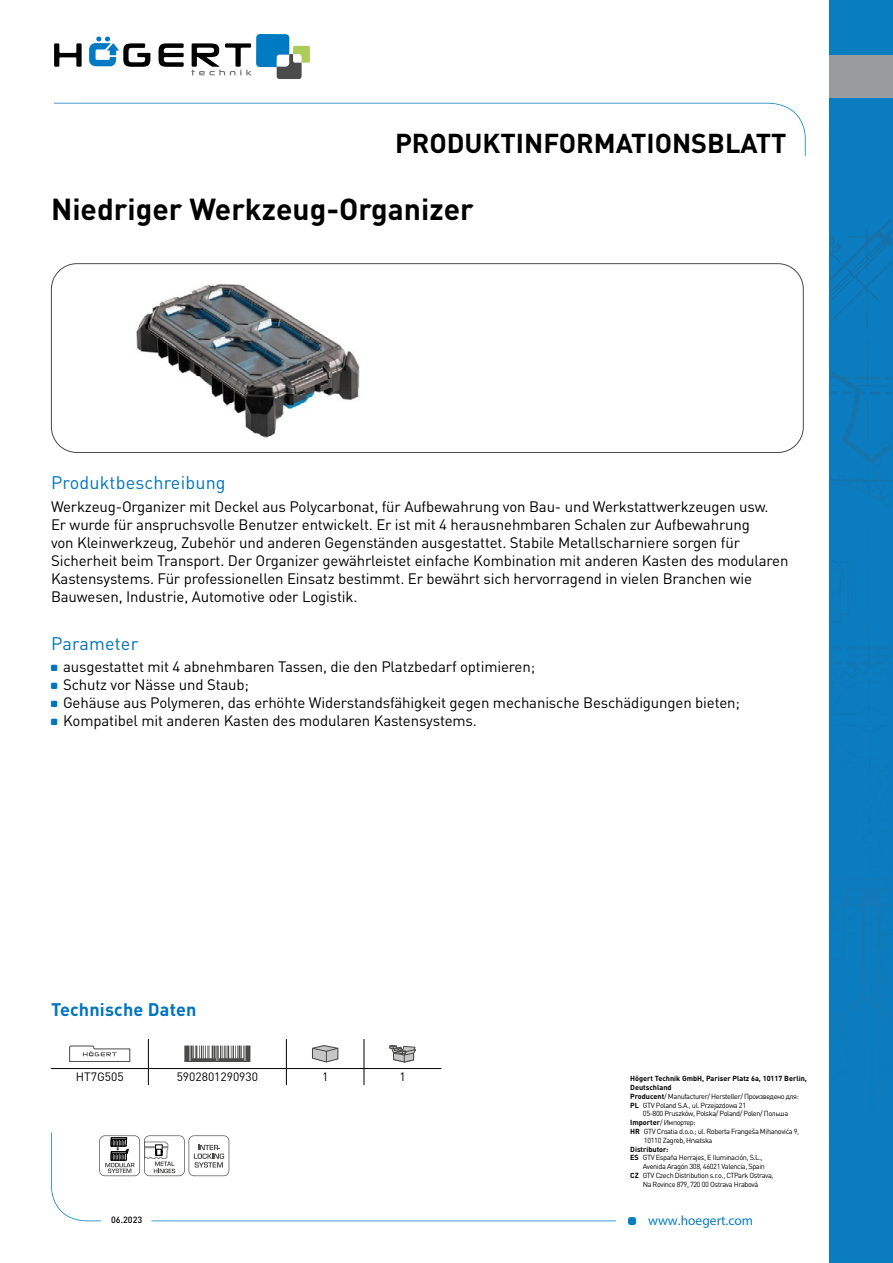
<style>
.page{position:relative;width:893px;height:1263px;background:#fff}
.page>*{position:absolute;margin:0;border:0;box-sizing:border-box;transform-origin:0 0}
.t1{font:700 30px "DIN Pro";color:#000}
.t2{font:700 27px "DIN Pro";color:#000}
.t3{font:18px "DIN Pro";letter-spacing:.01em;color:#0074bc}
.t4{font:700 18px "DIN Pro";letter-spacing:.01em;color:#0074bc}
.t5{font:15px/18px "DIN Pro";letter-spacing:-.01em;color:#000}
.t6{font:13.5px "Myriad Pro";color:#087dbf}
.t7{font:12px "DIN Pro";color:#000}
.t8{font:500 9px "DIN Pro";color:#000}
.t9{font:7.35px "DIN Pro";letter-spacing:-.05em;color:#000}
.t10{font:700 7.35px "DIN Pro";color:#000}
.s1{font-weight:700}
</style>
<div class="page">
<svg style="left:54px;top:43px;width:28px;height:24px"></svg>
<svg style="left:159px;top:43px;width:25px;height:24px"></svg>
<svg style="left:89px;top:37px;width:61px;height:30px"></svg>
<svg style="left:191px;top:34px;width:119px;height:45px"></svg>
<svg style="left:54px;top:103px;width:752px;height:53px"></svg>
<div style="left:628px;top:1217px;width:8px;height:8px;background:#087dbf;border-radius:3px"></div>
<svg style="left:51px;top:1132px;width:565px;height:89px"></svg>
<div style="left:830px;top:0;width:63px;height:1263px;background:#087dbf"></div>
<img style="left:831px;top:273px;width:50px;height:56px">
<img style="left:867px;top:222px;width:24px;height:44px">
<img style="left:831px;top:222px;width:56px;height:42px">
<svg style="left:831px;top:341px;width:60px;height:565px"></svg>
<img style="left:863px;top:906px;width:28px;height:76px">
<img style="left:831px;top:877px;width:60px;height:2px">
<img style="left:848px;top:647px;width:43px;height:3px">
<div style="left:830px;top:56px;width:63px;height:42px;background:#999c9e"></div>
<div style="left:51px;top:263px;width:753px;height:190px;border:1px solid #4a4a49;border-radius:26px"></div>
<img style="left:136px;top:283px;width:224px;height:155px">
<svg style="left:99px;top:1135px;width:130px;height:41px"></svg>
<hr style="left:51px;top:1068px;width:97px;height:1px;background:#000">
<hr style="left:148px;top:1068px;width:138px;height:1px;background:#000">
<svg style="left:148px;top:1039px;width:1px;height:46px"></svg>
<svg style="left:286px;top:1039px;width:1px;height:46px"></svg>
<hr style="left:364px;top:1068px;width:77px;height:1px;background:#000">
<svg style="left:364px;top:1039px;width:1px;height:46px"></svg>
<hr style="left:286px;top:1068px;width:78px;height:1px;background:#000">
<svg style="left:69px;top:1045px;width:61px;height:17px"></svg>
<svg style="left:184px;top:1045px;width:66px;height:17px"></svg>
<svg style="left:312px;top:1045px;width:26px;height:17px"></svg>
<svg style="left:389px;top:1045px;width:27px;height:18px"></svg>
<h2 class="t2" style="left:395px;top:121px;width:393px">PRODUKTINFORMATIONSBLATT</h2>
<h1 class="t1" style="left:51px;top:184px;width:424px">Niedriger Werkzeug-Organizer</h1>
<p class="t3" style="left:51px;top:471px;width:176px">Produktbeschreibung</p>
<p class="t5" style="left:51px;top:497px;width:739px">Werkzeug-Organizer mit Deckel aus Polycarbonat, für Aufbewahrung von Bau- und Werkstattwerkzeugen usw.<br>Er wurde für anspruchsvolle Benutzer entwickelt. Er ist mit 4 herausnehmbaren Schalen zur Aufbewahrung<br>von Kleinwerkzeug, Zubehör und anderen Gegenständen ausgestattet. Stabile Metallscharniere sorgen für Sicherheit beim Transport. Der Organizer gewährleistet einfache Kombination mit anderen Kasten des modularen Kastensystems. Für professionellen Einsatz bestimmt. Er bewährt sich hervorragend in vielen Branchen wie Bauwesen, Industrie, Automotive oder Logistik.</p>
<p class="t3" style="left:51px;top:631px;width:89px">Parameter</p>
<p class="t5" style="left:63px;top:657px;width:678px">ausgestattet mit 4 abnehmbaren Tassen, die den Platzbedarf optimieren;<br>Schutz vor Nässe und Staub;<br>Gehäuse aus Polymeren, das erhöhte Widerstandsfähigkeit gegen mechanische Beschädigungen bieten; Kompatibel mit anderen Kasten des modularen Kastensystems.</p>
<p class="t4" style="left:51px;top:995px;width:147px">Technische Daten</p>
<p class="t7" style="left:76px;top:1069px;width:49px">HT7G505</p>
<p class="t7" style="left:177px;top:1069px;width:83px">5902801290930</p>
<p class="t7" style="left:322px;top:1069px;width:8px">1</p>
<p class="t7" style="left:400px;top:1069px;width:8px">1</p>
<p class="t10" style="left:630px;top:1072px;width:178px">Högert Technik GmbH, Pariser Platz 6a, 10117 Berlin,</p>
<p class="t10" style="left:630px;top:1081px;width:43px">Deutschland</p>
<p class="t9" style="left:630px;top:1091px;width:170px"><span class="s1">Producent</span>/ Manufacturer/ Hersteller/ Произведено для:</p>
<p class="t9" style="left:630px;top:1100px;width:117px"><span class="s1">PL</span> GTV Poland S.A., ul. Przejazdowa 21</p>
<p class="t9" style="left:643px;top:1109px;width:147px">05-800 Pruszków, Polska/ Poland/ Polen/ Польша</p>
<p class="t9" style="left:630px;top:1117px;width:67px"><span class="s1">Importer</span>/ Импортер:</p>
<p class="t9" style="left:630px;top:1126px;width:171px"><span class="s1">HR</span> GTV Croatia d.o.o.; ul. Roberta Frangeša Mihanovića 9,</p>
<p class="t9" style="left:644px;top:1135px;width:70px">10110 Zagreb, Hrvatska</p>
<p class="t10" style="left:630px;top:1143px;width:40px">Distributor:</p>
<p class="t9" style="left:630px;top:1153px;width:134px"><span class="s1">ES</span> GTV España Herrajes, E Iluminación, S.L.,</p>
<p class="t9" style="left:643px;top:1161px;width:124px">Avenida Aragón 308, 46021 Valencia, Spain</p>
<p class="t9" style="left:630px;top:1170px;width:145px"><span class="s1">CZ</span> GTV Czech Distribution s.r.o., CTPark Ostrava,</p>
<p class="t9" style="left:643px;top:1179px;width:117px">Na Rovince 879, 720 00 Ostrava Hrabová</p>
<p class="t8" style="left:111px;top:1213px;width:33px">06.2023</p>
<p class="t6" style="left:648px;top:1212px;width:107px">www.hoegert.com</p>
</div>
